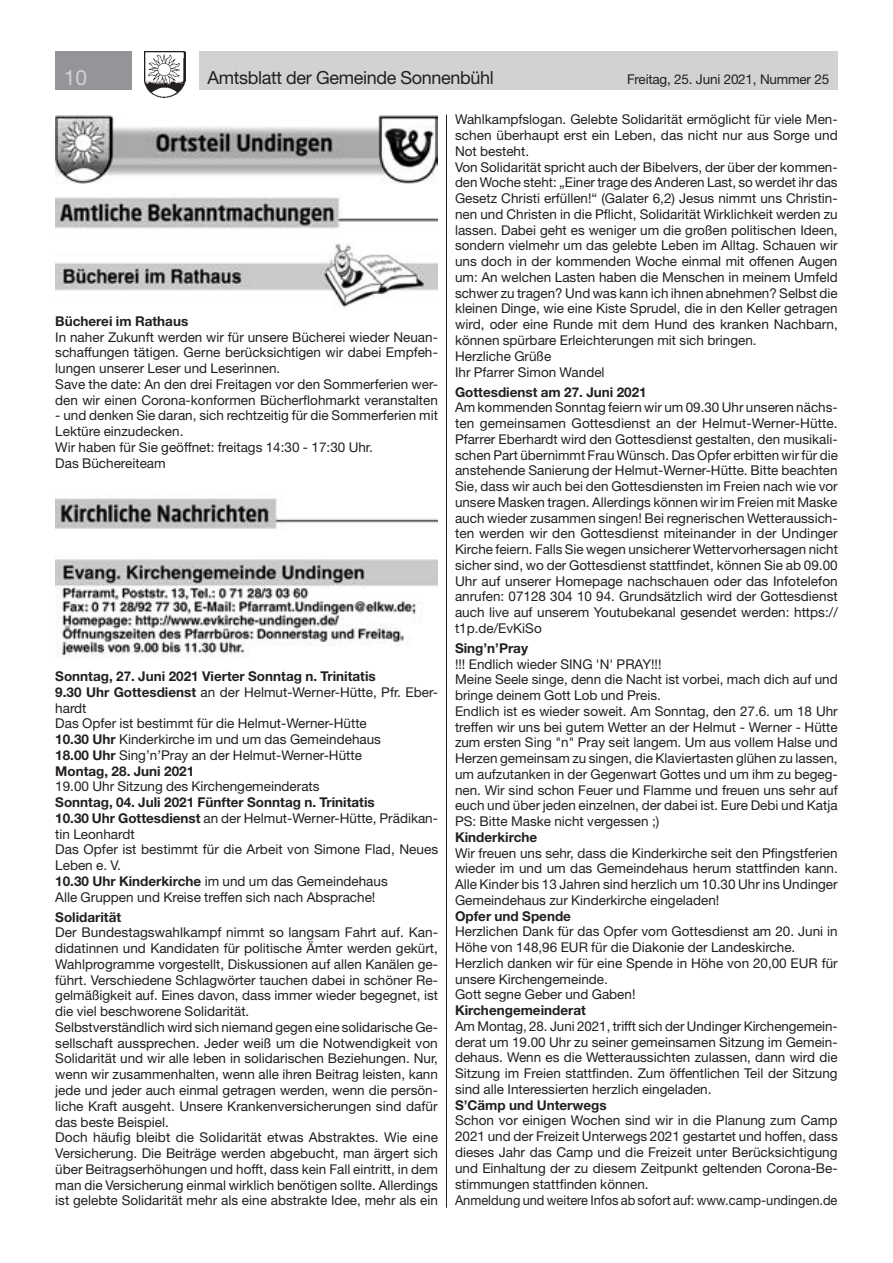
<style>
.page{position:relative;width:893px;height:1263px;background:#fff}
.page>*{position:absolute;margin:0;border:0;box-sizing:border-box;transform-origin:0 0}
.t1{font:21px "Helvetica Neue LT Std";color:#d1d2d4}
.t2{font:18px "Helvetica Neue LT Std";letter-spacing:-.02em;color:#231f20}
.t3{font:13.5px/15.8px "Helvetica Neue LT Std";color:#231f20}
.t4{font:700 13.5px "Helvetica Neue LT Std";color:#231f20}
.s1{font-weight:700}
</style>
<div class="page">
<div style="left:199px;top:51px;width:639px;height:38px;background:#d1d2d4"></div>
<div style="left:55px;top:51px;width:77px;height:38px;background:#939598"></div>
<img style="left:145px;top:51px;width:41px;height:47px">
<img style="left:55px;top:115px;width:383px;height:69px">
<img style="left:55px;top:197px;width:383px;height:32px">
<img style="left:55px;top:243px;width:383px;height:65px">
<img style="left:55px;top:498px;width:383px;height:31px">
<img style="left:55px;top:559px;width:383px;height:98px">
<hr style="left:446px;top:115px;width:1px;height:1093px;background:#231f20">
<h1 class="t1" style="left:64px;top:65px;width:25px">10</h1>
<h2 class="t2" style="left:207px;top:67px;width:288px">Amtsblatt der Gemeinde Sonnenbühl</h2>
<p class="t3" style="left:627px;top:71px;width:204px">Freitag, 25. Juni 2021, Nummer 25</p>
<p class="t4" style="left:55px;top:313px;width:134px">Bücherei im Rathaus</p>
<p class="t3" style="left:55px;top:329px;width:384px">In naher Zukunft werden wir für unsere Bücherei wieder Neuan&shy;schaffungen tätigen. Gerne berücksichtigen wir dabei Empfeh&shy;lungen unserer Leser und Leserinnen.<br>Save the date: An den drei Freitagen vor den Sommerferien wer&shy;den wir einen Corona-konformen Bücherflohmarkt veranstalten</p>
<p class="t3" style="left:55px;top:408px;width:384px">- und denken Sie daran, sich rechtzeitig für die Sommerferien mit Lektüre einzudecken.<br>Wir haben für Sie geöffnet: freitags 14:30 - 17:30 Uhr.<br>Das Büchereiteam</p>
<p class="t3" style="left:55px;top:668px;width:384px"><span class="s1">Sonntag, 27. Juni 2021 Vierter Sonntag n. Trinitatis<br>9.30 Uhr Gottesdienst</span> an der Helmut-Werner-Hütte, Pfr. Eber&shy;hardt<br>Das Opfer ist bestimmt für die Helmut-Werner-Hütte<br><span class="s1">10.30 Uhr</span> Kinderkirche im und um das Gemeindehaus<br><span class="s1">18.00 Uhr</span> Sing’n’Pray an der Helmut-Werner-Hütte<br><span class="s1">Montag, 28. Juni 2021</span></p>
<p class="t3" style="left:55px;top:779px;width:266px">19.00 Uhr Sitzung des Kirchengemeinderats</p>
<p class="t3" style="left:55px;top:794px;width:384px"><span class="s1">Sonntag, 04. Juli 2021 Fünfter Sonntag n. Trinitatis<br>10.30 Uhr Gottesdienst</span> an der Helmut-Werner-Hütte, Prädikan&shy;tin Leonhardt<br>Das Opfer ist bestimmt für die Arbeit von Simone Flad, Neues Leben e. V.<br><span class="s1">10.30 Uhr Kinderkirche</span> im und um das Gemeindehaus<br>Alle Gruppen und Kreise treffen sich nach Absprache!</p>
<p class="t4" style="left:55px;top:908px;width:67px">Solidarität</p>
<p class="t3" style="left:55px;top:924px;width:384px">Der Bundestagswahlkampf nimmt so langsam Fahrt auf. Kan&shy;didatinnen und Kandidaten für politische Ämter werden gekürt, Wahlprogramme vorgestellt, Diskussionen auf allen Kanälen ge&shy;führt. Verschiedene Schlagwörter tauchen dabei in schöner Re&shy;gelmäßigkeit auf. Eines davon, dass immer wieder begegnet, ist die viel beschworene Solidarität.<br>Selbstverständlich wird sich niemand gegen eine solidarische Ge&shy;sellschaft aussprechen. Jeder weiß um die Notwendigkeit von Solidarität und wir alle leben in solidarischen Beziehungen. Nur, wenn wir zusammenhalten, wenn alle ihren Beitrag leisten, kann jede und jeder auch einmal getragen werden, wenn die persön&shy;liche Kraft ausgeht. Unsere Krankenversicherungen sind dafür das beste Beispiel.<br>Doch häufig bleibt die Solidarität etwas Abstraktes. Wie eine Versicherung. Die Beiträge werden abgebucht, man ärgert sich über Beitragserhöhungen und hofft, dass kein Fall eintritt, in dem man die Versicherung einmal wirklich benötigen sollte. Allerdings ist gelebte Solidarität mehr als eine abstrakte Idee, mehr als ein</p>
<p class="t3" style="left:455px;top:112px;width:384px">Wahlkampfslogan. Gelebte Solidarität ermöglicht für viele Men&shy;schen überhaupt erst ein Leben, das nicht nur aus Sorge und Not besteht.<br>Von Solidarität spricht auch der Bibelvers, der über der kommen&shy;den Woche steht: „Einer trage des Anderen Last, so werdet ihr das Gesetz Christi erfüllen!“ (Galater 6,2) Jesus nimmt uns Christin&shy;nen und Christen in die Pflicht, Solidarität Wirklichkeit werden zu lassen. Dabei geht es weniger um die großen politischen Ideen, sondern vielmehr um das gelebte Leben im Alltag. Schauen wir uns doch in der kommenden Woche einmal mit offenen Augen um: An welchen Lasten haben die Menschen in meinem Umfeld schwer zu tragen? Und was kann ich ihnen abnehmen? Selbst die kleinen Dinge, wie eine Kiste Sprudel, die in den Keller getragen wird, oder eine Runde mit dem Hund des kranken Nachbarn, können spürbare Erleichterungen mit sich bringen.<br>Herzliche Grüße<br>Ihr Pfarrer Simon Wandel</p>
<p class="t4" style="left:455px;top:383px;width:193px">Gottesdienst am 27. Juni 2021</p>
<p class="t3" style="left:455px;top:399px;width:384px;text-align:justify">Am kommenden Sonntag feiern wir um 09.30 Uhr unseren nächs&shy;ten gemeinsamen Gottesdienst an der Helmut-Werner-Hütte.<br>Pfarrer Eberhardt wird den Gottesdienst gestalten, den musikali&shy;schen Part übernimmt Frau Wünsch. Das Opfer erbitten wir für die anstehende Sanierung der Helmut-Werner-Hütte. Bitte beachten Sie, dass wir auch bei den Gottesdiensten im Freien nach wie vor unsere Masken tragen. Allerdings können wir im Freien mit Maske auch wieder zusammen singen! Bei regnerischen Wetteraussich&shy;ten werden wir den Gottesdienst miteinander in der Undinger Kirche feiern. Falls Sie wegen unsicherer Wettervorhersagen nicht sicher sind, wo der Gottesdienst stattfindet, können Sie ab 09.00<br>Uhr auf unserer Homepage nachschauen oder das Infotelefon anrufen: 07128 304 10 94. Grundsätzlich wird der Gottesdienst auch live auf unserem Youtubekanal gesendet werden: https:// t1p.de/EvKiSo</p>
<p class="t4" style="left:455px;top:640px;width:75px">Sing’n’Pray</p>
<p class="t3" style="left:455px;top:656px;width:384px">!!! Endlich wieder SING 'N' PRAY!!!<br>Meine Seele singe, denn die Nacht ist vorbei, mach dich auf und bringe deinem Gott Lob und Preis.<br>Endlich ist es wieder soweit. Am Sonntag, den 27.6. um 18 Uhr treffen wir uns bei gutem Wetter an der Helmut - Werner - Hütte zum ersten Sing "n" Pray seit langem. Um aus vollem Halse und Herzen gemeinsam zu singen, die Klaviertasten glühen zu lassen, um aufzutanken in der Gegenwart Gottes und um ihm zu begeg&shy;nen. Wir sind schon Feuer und Flamme und freuen uns sehr auf euch und über jeden einzelnen, der dabei ist. Eure Debi und Katja PS: Bitte Maske nicht vergessen ;)</p>
<p class="t4" style="left:455px;top:829px;width:84px">Kinderkirche</p>
<p class="t3" style="left:455px;top:845px;width:384px;text-align:justify">Wir freuen uns sehr, dass die Kinderkirche seit den Pfingstferien wieder im und um das Gemeindehaus herum stattfinden kann.<br>Alle Kinder bis 13 Jahren sind herzlich um 10.30 Uhr ins Undinger Gemeindehaus zur Kinderkirche eingeladen!</p>
<p class="t4" style="left:455px;top:907px;width:118px">Opfer und Spende</p>
<p class="t3" style="left:455px;top:923px;width:384px">Herzlichen Dank für das Opfer vom Gottesdienst am 20. Juni in Höhe von 148,96 EUR für die Diakonie der Landeskirche.<br>Herzlich danken wir für eine Spende in Höhe von 20,00 EUR für unsere Kirchengemeinde.<br>Gott segne Geber und Gaben!</p>
<p class="t4" style="left:455px;top:1002px;width:132px">Kirchengemeinderat</p>
<p class="t3" style="left:455px;top:1018px;width:384px;text-align:justify">Am Montag, 28. Juni 2021, trifft sich der Undinger Kirchengemein&shy;derat um 19.00 Uhr zu seiner gemeinsamen Sitzung im Gemein&shy;dehaus. Wenn es die Wetteraussichten zulassen, dann wird die Sitzung im Freien stattfinden. Zum öffentlichen Teil der Sitzung sind alle Interessierten herzlich eingeladen.</p>
<p class="t4" style="left:455px;top:1096px;width:153px">S’Cämp und Unterwegs</p>
<p class="t3" style="left:455px;top:1112px;width:384px">Schon vor einigen Wochen sind wir in die Planung zum Camp 2021 und der Freizeit Unterwegs 2021 gestartet und hoffen, dass dieses Jahr das Camp und die Freizeit unter Berücksichtigung und Einhaltung der zu diesem Zeitpunkt geltenden Corona-Be&shy;stimmungen stattfinden können.<br>Anmeldung und weitere Infos ab sofort auf: www.camp-undingen.de</p>
</div>
